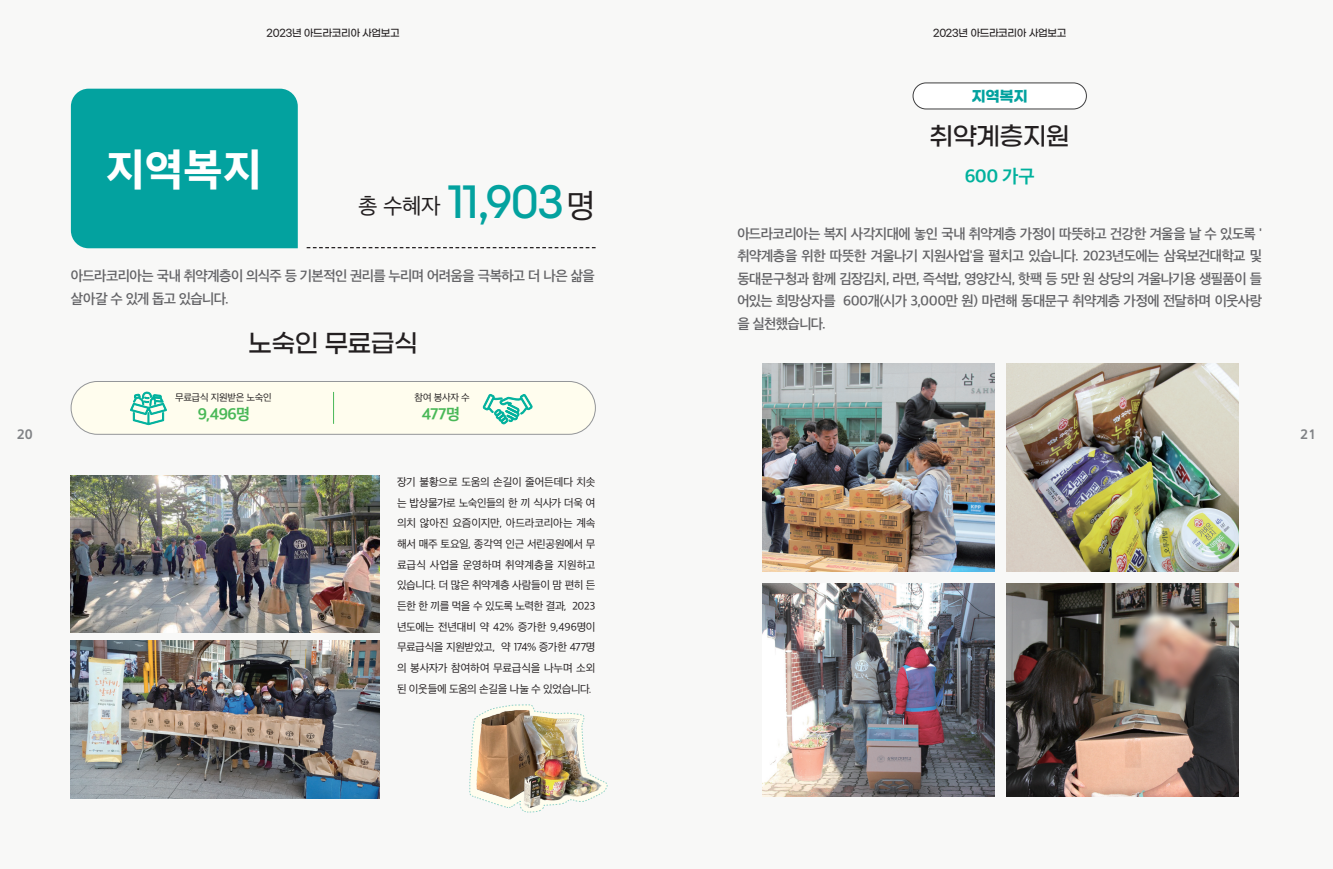
<style>
.page{position:relative;width:1333px;height:869px;background:#fff}
.page>*{position:absolute;margin:0;border:0;box-sizing:border-box;transform-origin:0 0}
.본문{font:500 49.75px "All Round Gothic";color:#03a29f}
.본문-2{font:800 45px "Apple SD Gothic Neo";color:#fff}
.t1{font:500 25px "Gmarket Sans";letter-spacing:-.03em;color:#231f20}
.본문-3{font:700 18.75px "Apple SD Gothic Neo";color:#00b19d}
.본문-4{font:700 16.25px "Apple SD Gothic Neo";letter-spacing:-.04em;color:#49b857}
.t2{font:700 15px "Gmarket Sans";color:#03a29f}
.본문-5{font:600 14.38px/22.5px "Apple SD Gothic Neo";letter-spacing:-.04em;color:#636366}
.t3{font:13.75px "Arita dotum Bold OTF";color:#808285}
.본문-6{font:11.25px/20.6px "Apple SD Gothic Neo";letter-spacing:-.035em;color:#231f20;text-align:justify}
.t4{font:500 10px "Gmarket Sans";letter-spacing:-.03em;color:#231f20}
.본문-7{font:10px "Apple SD Gothic Neo";letter-spacing:-.04em;color:#231f20}
.s1{font-family:"Apple SD Gothic Neo";font-weight:400;font-size:22.5px;color:#231f20}
.s2{font-family:"Apple SD Gothic Neo";font-weight:400;font-size:33.62px;color:#231f20}
</style>
<div class="page">
<div style="left:0;top:0;width:1332px;height:868px;background:#f8f8f7"></div>
<div style="left:71px;top:381px;width:524px;height:53px;background:#fffdee;border-radius:26px"></div>
<div style="left:71px;top:381px;width:524px;height:53px;border:1px solid #939598;border-radius:26px"></div>
<hr style="left:333px;top:392px;width:1px;height:31px;background:#49b857">
<div style="left:71px;top:89px;width:227px;height:159px;background:#03a29f"></div>
<svg style="left:501px;top:704px;width:107px;height:108px"></svg>
<svg style="left:306px;top:247px;width:289px;height:1px"></svg>
<img style="left:71px;top:475px;width:308px;height:157px">
<img style="left:71px;top:640px;width:308px;height:157px">
<img style="left:469px;top:705px;width:133px;height:101px">
<div style="left:913px;top:83px;width:173px;height:26px;background:#fff;border-radius:13px"></div>
<div style="left:912px;top:83px;width:174px;height:26px;border:1px solid #3e3e3f;border-radius:13px"></div>
<img style="left:762px;top:363px;width:232px;height:208px">
<img style="left:1006px;top:363px;width:232px;height:208px">
<img style="left:762px;top:583px;width:232px;height:212px">
<img style="left:1006px;top:583px;width:232px;height:212px">
<svg style="left:130px;top:391px;width:37px;height:34px"></svg>
<svg style="left:483px;top:394px;width:50px;height:30px"></svg>
<p class="t4" style="left:266px;top:28px;width:135px">2023년 아드라코리아 사업보고</p>
<p class="t4" style="left:933px;top:28px;width:135px">2023년 아드라코리아 사업보고</p>
<p class="t2" style="left:971px;top:88px;width:58px">지역복지</p>
<p class="본문-2" style="left:106px;top:136px;width:157px">지역복지</p>
<p class="본문" style="left:358px;top:172px;width:239px"><span class="s1">총 수혜자</span> 11,903<span class="s2">명</span></p>
<p class="본문-5" style="left:71px;top:264px;width:525px">아드라코리아는 국내 취약계층이 의식주 등 기본적인 권리를 누리며 어려움을 극복하고 더 나은 삶을 살아갈 수 있게 돕고 있습니다.</p>
<p class="t1" style="left:248px;top:330px;width:172px">노숙인 무료급식</p>
<p class="본문-7" style="left:175px;top:391px;width:98px">무료급식 지원받은 노숙인</p>
<p class="본문-4" style="left:198px;top:402px;width:54px">9,496명</p>
<p class="본문-7" style="left:414px;top:391px;width:57px">참여 봉사자 수</p>
<p class="본문-4" style="left:422px;top:402px;width:40px">477명</p>
<p class="t1" style="left:929px;top:122px;width:142px">취약계층지원</p>
<p class="본문-3" style="left:964px;top:163px;width:71px">600 가구</p>
<p class="본문-5" style="left:737px;top:221px;width:526px;text-align:justify">아드라코리아는 복지 사각지대에 놓인 국내 취약계층 가정이 따뜻하고 건강한 겨울을 날 수 있도록 ' 취약계층을 위한 따뜻한 겨울나기 지원사업'을 펼치고 있습니다. 2023년도에는 삼육보건대학교 및 동대문구청과 함께 김장김치, 라면, 즉석밥, 영양간식, 핫팩 등 5만 원 상당의 겨울나기용 생필품이 들 어있는 희망상자를 600개(시가 3,000만 원) 마련해 동대문구 취약계층 가정에 전달하며 이웃사랑 을 실천했습니다.</p>
<p class="t3" style="left:17px;top:426px;width:17px">20</p>
<p class="t3" style="left:1300px;top:426px;width:17px">21</p>
<p class="본문-6" style="left:397px;top:471px;width:200px">장기 불황으로 도움의 손길이 줄어든데다 치솟 는 밥상물가로 노숙인들의 한 끼 식사가 더욱 여 의치 않아진 요즘이지만, 아드라코리아는 계속 해서 매주 토요일, 종각역 인근 서린공원에서 무 료급식 사업을 운영하며 취약계층을 지원하고 있습니다. 더 많은 취약계층 사람들이 맘 편히 든 든한 한 끼를 먹을 수 있도록 노력한 결과, 2023 년도에는 전년대비 약 42% 증가한 9,496명이 무료급식을 지원받았고, 약 174% 증가한 477명 의 봉사자가 참여하여 무료급식을 나누며 소외 된 이웃들에 도움의 손길을 나눌 수 있었습니다.</p>
</div>
